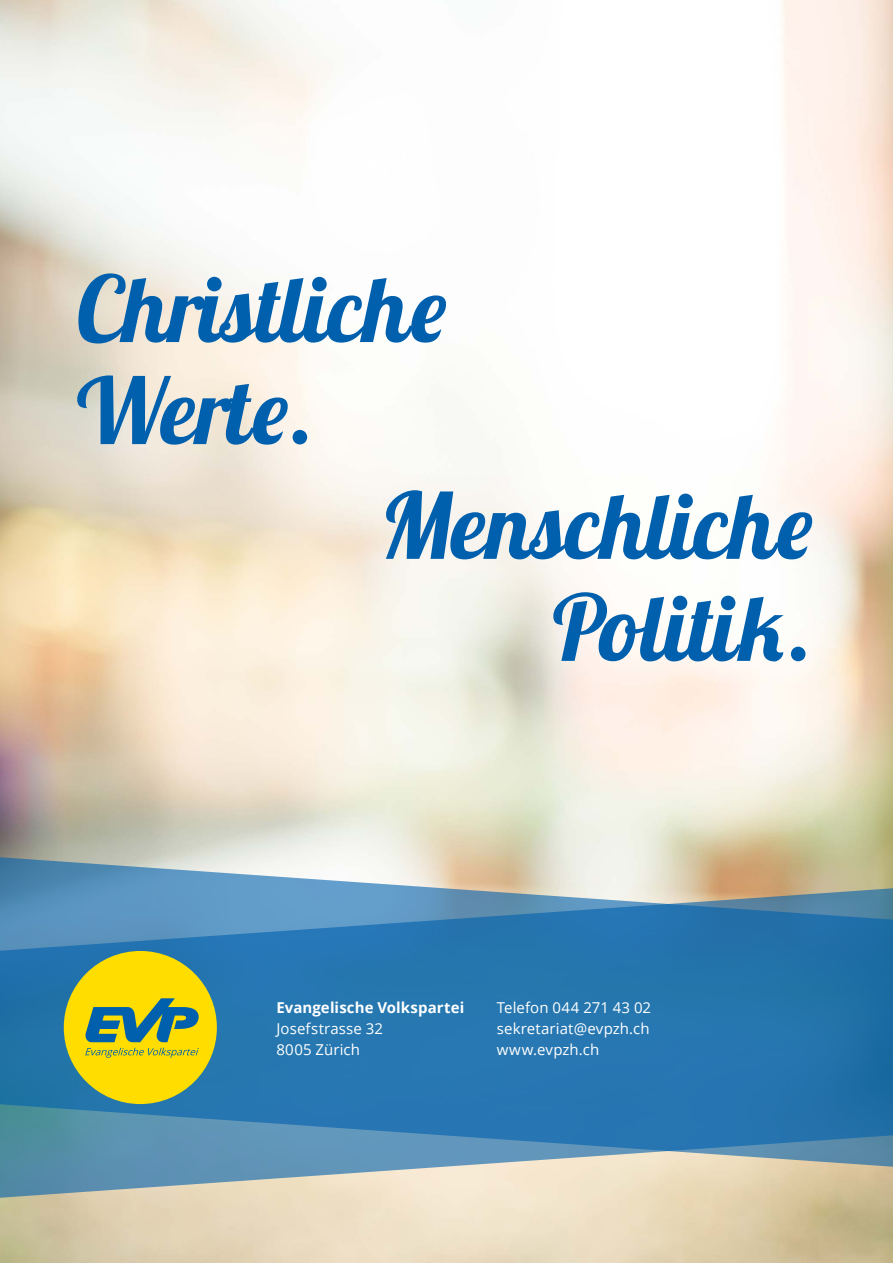
<style>
.page{position:relative;width:893px;height:1263px;background:#fff}
.page>*{position:absolute;margin:0;border:0;box-sizing:border-box;transform-origin:0 0}
.t1{font:91.5px/102px "Lobster";letter-spacing:-.005em;color:#0060ad}
.t2{font:15px/21px "Open Sans";letter-spacing:.01em;color:#fff}
.t3{font:700 15px "Open Sans";letter-spacing:.005em;color:#fff}
</style>
<div class="page">
<img style="left:0;top:0;width:893px;height:1263px">
<svg style="left:0;top:1171px;width:893px;height:31px;background:#cfcbb9"></svg>
<svg style="left:0;top:853px;width:893px;height:318px;background:#4988b2"></svg>
<div style="left:64px;top:951px;width:153px;height:153px;background:#fd0;border-radius:50%"></div>
<svg style="left:85px;top:998px;width:114px;height:44px"></svg>
<svg style="left:85px;top:1048px;width:114px;height:10px"></svg>
<h1 class="t1" style="left:77px;top:257px;width:372px">Christliche<br>Werte.</h1>
<h1 class="t1" style="left:380px;top:473px;width:435px;text-align:right">Menschliche<br>Politik.</h1>
<p class="t3" style="left:276px;top:997px;width:189px">Evangelische Volkspartei</p>
<p class="t2" style="left:276px;top:1017px;width:108px">Josefstrasse 32<br>8005 Zürich</p>
<p class="t2" style="left:497px;top:996px;width:156px;text-align:justify">Telefon 044 271 43 02 sekretariat@evpzh.ch www.evpzh.ch</p>
</div>
